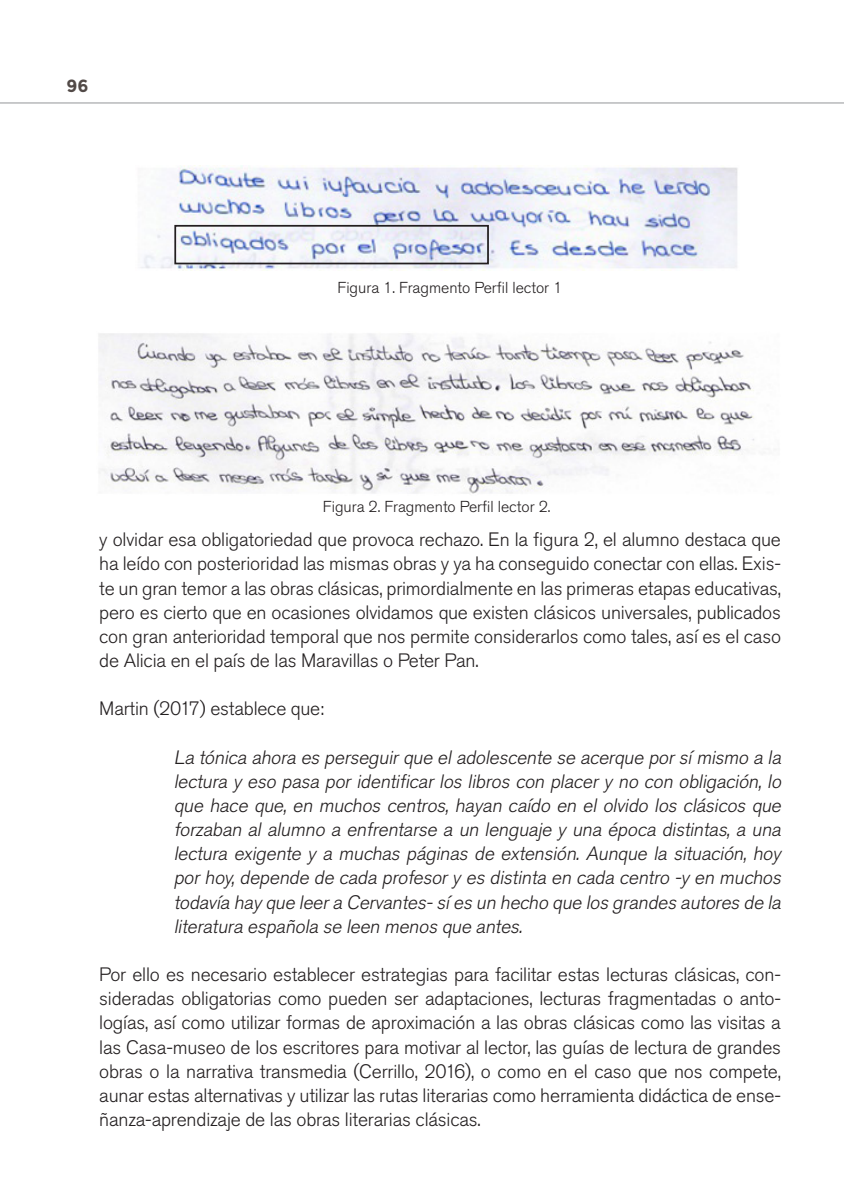
<style>
.page{position:relative;width:844px;height:1191px;background:#fff}
.page>*{position:absolute;margin:0;border:0;box-sizing:border-box;transform-origin:0 0}
.texto_ok{font:300 19.25px/24.2px "Akzidenz Grotesk Std";letter-spacing:-.01em;color:#231f20;text-align:justify}
.texto_ok-2{font:italic 300 19.25px/24.2px "Akzidenz Grotesk Std";color:#231f20;text-align:justify}
.t1{font:700 17.5px "Montserrat";color:#524a47}
.pie_de_foto{font:300 15.75px "Akzidenz Grotesk Std";color:#231f20}
</style>
<div class="page">
<hr style="left:0;top:103px;width:843px;height:1px;background:#939598">
<img style="left:140px;top:166px;width:598px;height:105px">
<div style="left:174px;top:225px;width:315px;height:39px;border:2px solid #231f20"></div>
<img style="left:98px;top:333px;width:656px;height:161px">
<p class="t1" style="left:66px;top:75px;width:24px">96</p>
<p class="pie_de_foto" style="left:337px;top:278px;width:226px">Figura 1. Fragmento Perfil lector 1</p>
<p class="pie_de_foto" style="left:323px;top:497px;width:229px">Figura 2. Fragmento Perfil lector 2.</p>
<p class="texto_ok" style="left:99px;top:528px;width:683px">y olvidar esa obligatoriedad que provoca rechazo. En la figura 2, el alumno destaca que ha leído con posterioridad las mismas obras y ya ha conseguido conectar con ellas. Exis&shy;te un gran temor a las obras clásicas, primordialmente en las primeras etapas educativas, pero es cierto que en ocasiones olvidamos que existen clásicos universales, publicados con gran anterioridad temporal que nos permite considerarlos como tales, así es el caso de Alicia en el país de las Maravillas o Peter Pan.</p>
<p class="texto_ok" style="left:99px;top:697px;width:226px">Martin (2017) establece que:</p>
<p class="texto_ok-2" style="left:174px;top:745px;width:612px">La tónica ahora es perseguirque eladolescente se acerque porsí mismo a la lectura y eso pasa por identificar los libros con placer y no con obligación, lo que hace que, en muchos centros, hayan caído en el olvido los clásicos que forzaban al alumno a enfrentarse a un lenguaje y una época distintas, a una lectura exigente y a muchas páginas de extensión. Aunque la situación, hoy por hoy, depende de cada profesor y es distinta en cada centro -y en muchos todavía hay que leera Cervantes-sí es un hecho que los grandes autores de la literatura española se leen menos que antes.</p>
<p class="texto_ok" style="left:99px;top:962px;width:683px">Por ello es necesario establecer estrategias para facilitar estas lecturas clásicas, con&shy;sideradas obligatorias como pueden ser adaptaciones, lecturas fragmentadas o anto&shy;logías, así como utilizar formas de aproximación a las obras clásicas como las visitas a las Casa-museo de los escritores para motivar al lector, las guías de lectura de grandes obras o la narrativa transmedia (Cerrillo, 2016), o como en el caso que nos compete, aunar estas alternativas y utilizar las rutas literarias como herramienta didáctica de ense&shy;ñanza-aprendizaje de las obras literarias clásicas.</p>
</div>
